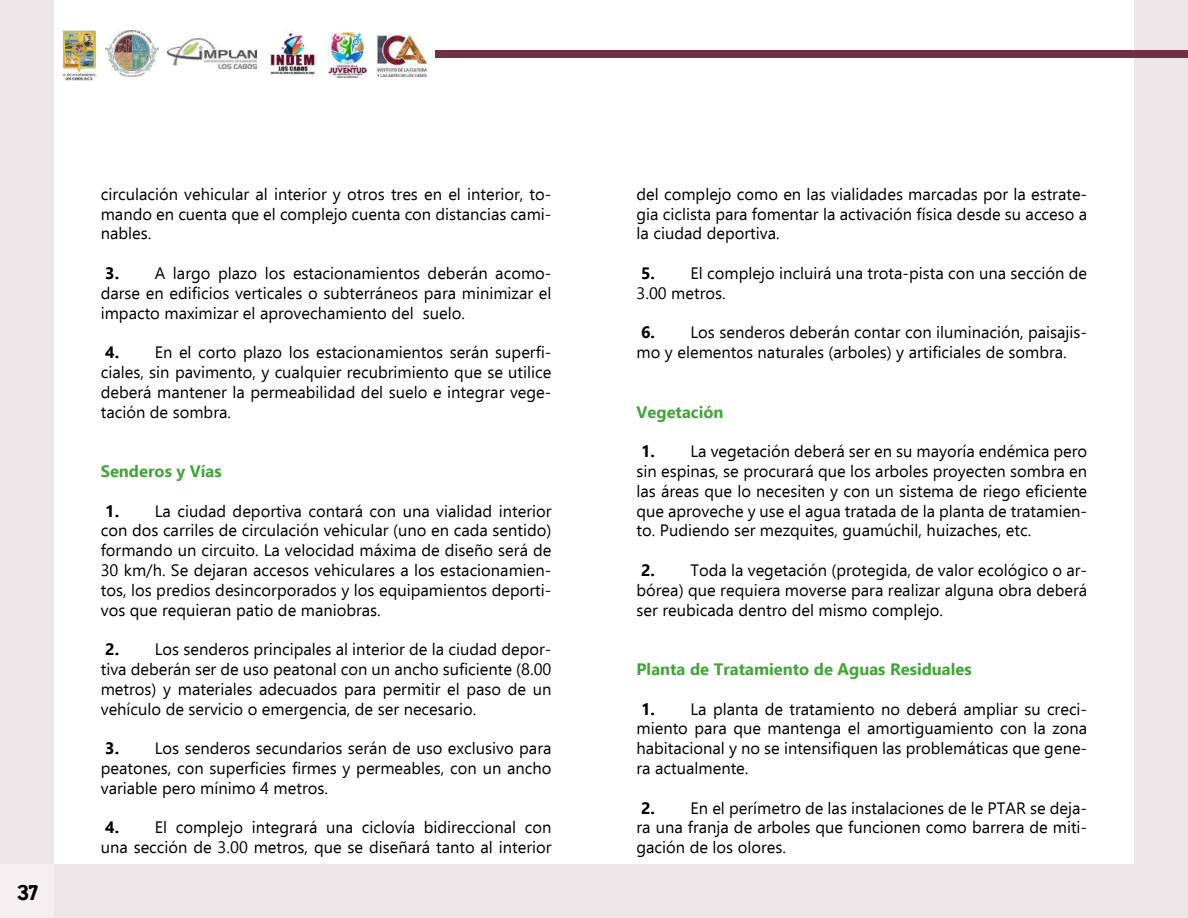
<style>
.page{position:relative;width:1188px;height:918px;background:#fff}
.page>*{position:absolute;margin:0;border:0;box-sizing:border-box;transform-origin:0 0}
.t1{font:21.9px "Ottine Slab";color:#000}
.t2{font:16.5px/19.8px "Ebrima";color:#000;text-align:justify}
.t3{font:700 16.5px "Ebrima";color:#3fa535}
.s1{font-weight:700}
</style>
<div class="page">
<div style="left:1134px;top:0;width:54px;height:918px;background:#ede6e8"></div>
<div style="left:0;top:0;width:54px;height:918px;background:#ede6e8"></div>
<div style="left:435px;top:50px;width:753px;height:8px;background:#6f3244"></div>
<div style="left:54px;top:864px;width:1080px;height:54px;background:#ede6e8"></div>
<div style="left:0;top:864px;width:54px;height:54px;background:#f4eff1"></div>
<img style="left:105px;top:31px;width:53px;height:45px">
<img style="left:62px;top:30px;width:34px;height:51px">
<img style="left:167px;top:39px;width:90px;height:29px">
<img style="left:267px;top:33px;width:49px;height:42px">
<img style="left:328px;top:32px;width:38px;height:45px">
<img style="left:377px;top:34px;width:50px;height:43px">
<h1 class="t1" style="left:17px;top:875px;width:22px">37</h1>
<p class="t2" style="left:101px;top:184px;width:452px">circulación vehicular al interior y otros tres en el interior, to&shy;mando en cuenta que el complejo cuenta con distancias cami&shy;nables.</p>
<p class="t2" style="left:101px;top:263px;width:452px"><span class="s1">3.</span> A largo plazo los estacionamientos deberán acomo&shy;darse en edificios verticales o subterráneos para minimizar el impacto maximizar el aprovechamiento del suelo.</p>
<p class="t2" style="left:101px;top:342px;width:452px"><span class="s1">4.</span> En el corto plazo los estacionamientos serán superfi&shy;ciales, sin pavimento, y cualquier recubrimiento que se utilice deberá mantener la permeabilidad del suelo e integrar vege&shy;tación de sombra.</p>
<p class="t3" style="left:101px;top:458px;width:123px">Senderos y Vías</p>
<p class="t2" style="left:101px;top:500px;width:452px"><span class="s1">1.</span> La ciudad deportiva contará con una vialidad interior con dos carriles de circulación vehicular (uno en cada sentido) formando un circuito. La velocidad máxima de diseño será de 30 km/h. Se dejaran accesos vehiculares a los estacionamien&shy;tos, los predios desincorporados y los equipamientos deporti&shy;vos que requieran patio de maniobras.</p>
<p class="t2" style="left:101px;top:639px;width:452px"><span class="s1">2.</span> Los senderos principales al interior de la ciudad depor&shy;tiva deberán ser de uso peatonal con un ancho suficiente (8.00 metros) y materiales adecuados para permitir el paso de un vehículo de servicio o emergencia, de ser necesario.</p>
<p class="t2" style="left:101px;top:738px;width:452px"><span class="s1">3.</span> Los senderos secundarios serán de uso exclusivo para peatones, con superficies firmes y permeables, con un ancho variable pero mínimo 4 metros.</p>
<p class="t2" style="left:101px;top:817px;width:452px"><span class="s1">4.</span> El complejo integrará una ciclovía bidireccional con una sección de 3.00 metros, que se diseñará tanto al interior</p>
<p class="t2" style="left:637px;top:184px;width:452px">del complejo como en las vialidades marcadas por la estrate&shy;gia ciclista para fomentar la activación física desde su acceso a la ciudad deportiva.</p>
<p class="t2" style="left:637px;top:263px;width:452px"><span class="s1">5.</span> El complejo incluirá una trota-pista con una sección de<br>3.00 metros.</p>
<p class="t2" style="left:637px;top:322px;width:452px"><span class="s1">6.</span> Los senderos deberán contar con iluminación, paisajis&shy;mo y elementos naturales (arboles) y artificiales de sombra.</p>
<p class="t3" style="left:637px;top:399px;width:89px">Vegetación</p>
<p class="t2" style="left:637px;top:441px;width:452px"><span class="s1">1.</span> La vegetación deberá ser en su mayoría endémica pero sin espinas, se procurará que los arboles proyecten sombra en las áreas que lo necesiten y con un sistema de riego eficiente que aproveche y use el agua tratada de la planta de tratamien&shy;to. Pudiendo ser mezquites, guamúchil, huizaches, etc.</p>
<p class="t2" style="left:637px;top:560px;width:452px"><span class="s1">2.</span> Toda la vegetación (protegida, de valor ecológico o ar&shy;bórea) que requiera moverse para realizar alguna obra deberá ser reubicada dentro del mismo complejo.</p>
<p class="t3" style="left:637px;top:656px;width:337px">Planta de Tratamiento de Aguas Residuales</p>
<p class="t2" style="left:637px;top:698px;width:452px"><span class="s1">1.</span> La planta de tratamiento no deberá ampliar su creci&shy;miento para que mantenga el amortiguamiento con la zona habitacional y no se intensifiquen las problemáticas que gene&shy;ra actualmente.</p>
<p class="t2" style="left:637px;top:797px;width:452px"><span class="s1">2.</span> En el perímetro de las instalaciones de le PTAR se deja&shy;ra una franja de arboles que funcionen como barrera de miti&shy;gación de los olores.</p>
</div>
